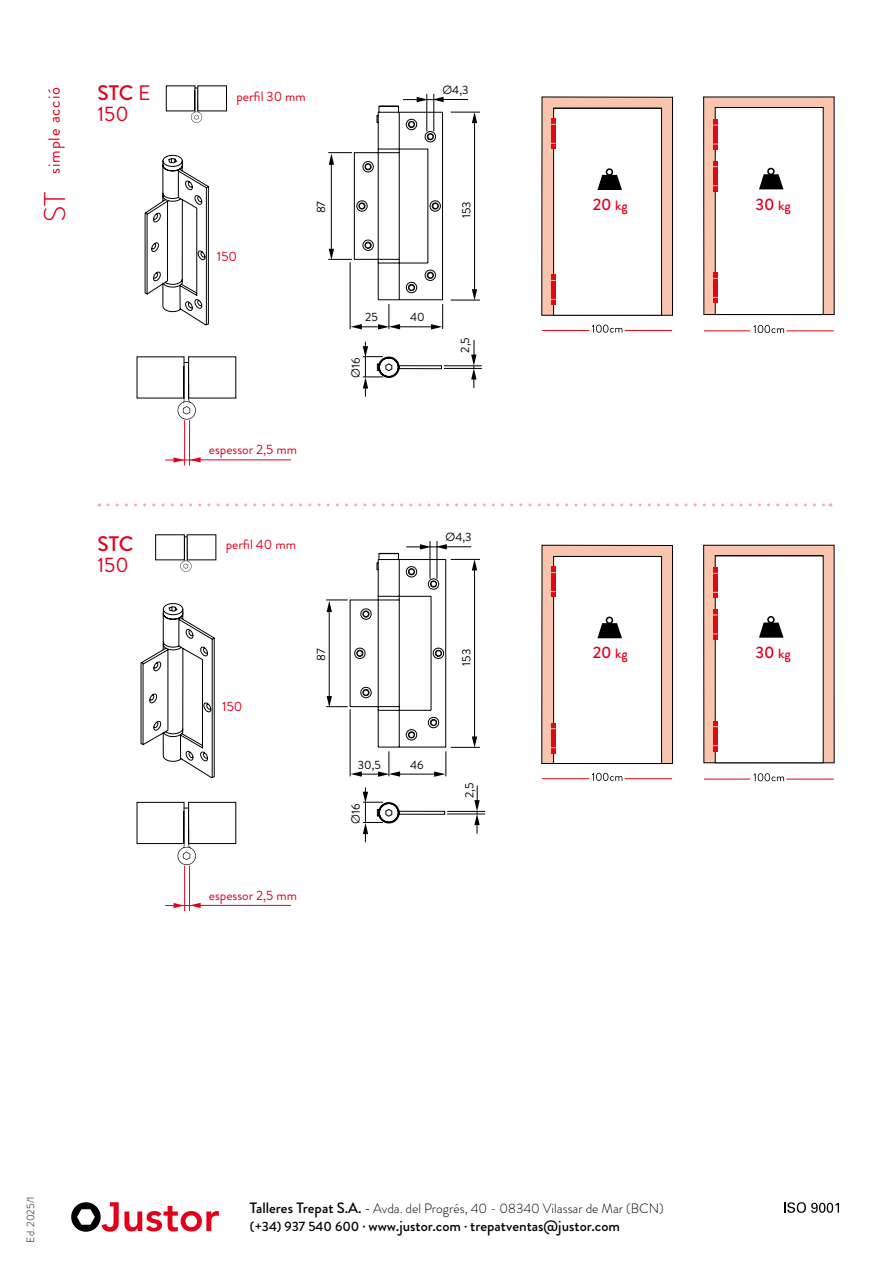
<style>
.page{position:relative;width:893px;height:1263px;background:#fff}
.page>*{position:absolute;margin:0;border:0;box-sizing:border-box;transform-origin:0 0}
.t1{font:300 30px "Brandon Grotesque";color:#e3001a}
.t2{font:21px/21px "Brandon Grotesque";color:#e3001a}
.t3{font:500 21px "Brandon Grotesque";color:#e3001a}
.t4{font:500 16.5px "Brandon Grotesque";color:#e3001a}
.t5{font:16.5px "Brandon Grotesque";letter-spacing:.05em;color:#e3001a}
.t6{font:500 15px "Brandon Grotesque";color:#000}
.t7{font:300 13.5px "Brandon Grotesque";color:#000}
.t8{font:13.5px "Brandon Grotesque";color:#e3001a}
.t9{font:12px "Brandon Grotesque";color:#000}
.t10{font:300 10.5px "Brandon Grotesque";letter-spacing:-.005em;color:#000}
.s1{font-weight:500}
.s2{font-size:13.5px}
.s3{font-weight:500;font-size:15px}
.s4{font-weight:400}
</style>
<div class="page">
<svg style="left:592px;top:773px;width:30px;height:8px"></svg>
<svg style="left:592px;top:325px;width:30px;height:8px"></svg>
<hr style="left:625px;top:778px;width:47px;height:1px;background:#e30613">
<hr style="left:542px;top:778px;width:47px;height:1px;background:#e30613">
<hr style="left:625px;top:330px;width:47px;height:1px;background:#e30613">
<hr style="left:542px;top:330px;width:47px;height:1px;background:#e30613">
<svg style="left:753px;top:773px;width:31px;height:8px"></svg>
<svg style="left:753px;top:325px;width:31px;height:8px"></svg>
<hr style="left:786px;top:779px;width:48px;height:1px;background:#e30613">
<hr style="left:704px;top:779px;width:46px;height:1px;background:#e30613">
<hr style="left:786px;top:331px;width:48px;height:1px;background:#e30613">
<hr style="left:704px;top:331px;width:46px;height:1px;background:#e30613">
<svg style="left:541px;top:545px;width:132px;height:219px"></svg>
<svg style="left:541px;top:97px;width:132px;height:219px"></svg>
<svg style="left:703px;top:545px;width:132px;height:218px"></svg>
<svg style="left:703px;top:97px;width:132px;height:218px"></svg>
<div style="left:155px;top:535px;width:29px;height:25px;border:1px solid #000"></div>
<svg style="left:180px;top:537px;width:12px;height:35px"></svg>
<div style="left:166px;top:86px;width:29px;height:25px;border:1px solid #000"></div>
<div style="left:198px;top:86px;width:29px;height:25px;border:1px solid #000"></div>
<svg style="left:191px;top:88px;width:11px;height:35px"></svg>
<svg style="left:108px;top:503px;width:723px;height:3px"></svg>
<hr style="left:165px;top:460px;width:35px;height:1px;background:#e3001a">
<hr style="left:165px;top:905px;width:35px;height:1px;background:#e3001a">
<svg style="left:174px;top:457px;width:10px;height:6px"></svg>
<svg style="left:174px;top:903px;width:8px;height:5px"></svg>
<hr style="left:189px;top:420px;width:1px;height:46px;background:#e3001a">
<hr style="left:184px;top:420px;width:1px;height:46px;background:#e3001a">
<hr style="left:189px;top:866px;width:1px;height:45px;background:#e3001a">
<hr style="left:184px;top:866px;width:1px;height:45px;background:#e3001a">
<hr style="left:194px;top:460px;width:97px;height:1px;background:#e3001a">
<hr style="left:194px;top:905px;width:97px;height:1px;background:#e3001a">
<svg style="left:190px;top:457px;width:11px;height:5px"></svg>
<svg style="left:190px;top:903px;width:11px;height:5px"></svg>
<div style="left:137px;top:802px;width:47px;height:42px;border:1px solid #000"></div>
<div style="left:188px;top:802px;width:48px;height:42px;border:1px solid #000"></div>
<svg style="left:177px;top:362px;width:19px;height:58px"></svg>
<svg style="left:177px;top:808px;width:19px;height:57px"></svg>
<svg style="left:71px;top:1202px;width:148px;height:30px"></svg>
<hr style="left:447px;top:814px;width:38px;height:1px;background:#000">
<hr style="left:447px;top:811px;width:38px;height:1px;background:#000">
<hr style="left:444px;top:368px;width:38px;height:1px;background:#000">
<hr style="left:444px;top:365px;width:38px;height:1px;background:#000">
<hr style="left:437px;top:541px;width:1px;height:38px;background:#000">
<hr style="left:430px;top:541px;width:1px;height:38px;background:#000">
<hr style="left:433px;top:94px;width:1px;height:37px;background:#000">
<hr style="left:426px;top:94px;width:1px;height:37px;background:#000">
<hr style="left:438px;top:99px;width:30px;height:1px;background:#000">
<hr style="left:474px;top:117px;width:1px;height:178px;background:#000">
<svg style="left:451px;top:289px;width:29px;height:12px"></svg>
<svg style="left:451px;top:112px;width:29px;height:11px"></svg>
<svg style="left:326px;top:544px;width:154px;height:233px"></svg>
<svg style="left:328px;top:97px;width:116px;height:232px"></svg>
<svg style="left:363px;top:787px;width:82px;height:55px"></svg>
<svg style="left:363px;top:342px;width:79px;height:55px"></svg>
<svg style="left:474px;top:786px;width:6px;height:47px"></svg>
<svg style="left:471px;top:340px;width:5px;height:48px"></svg>
<svg style="left:144px;top:155px;width:66px;height:171px"></svg>
<svg style="left:140px;top:603px;width:75px;height:175px"></svg>
<svg style="left:784px;top:1202px;width:55px;height:11px"></svg>
<p class="t5" style="left:43px;top:174px;width:88px;rotate:-90deg">simple acció</p>
<h1 class="t1" style="left:34px;top:222px;width:32px;rotate:-90deg">ST</h1>
<h2 class="t2" style="left:97px;top:83px;width:55px"><span class="s1">STC</span> E<br>150</h2>
<h2 class="t3" style="left:97px;top:529px;width:37px">STC</h2>
<h2 class="t2" style="left:97px;top:554px;width:33px">150</h2>
<p class="t8" style="left:236px;top:87px;width:71px">perfil 30 mm</p>
<p class="t9" style="left:442px;top:82px;width:28px">Ø4,3</p>
<p class="t8" style="left:217px;top:247px;width:22px">150</p>
<p class="t9" style="left:313px;top:213px;width:14px;rotate:-90deg">87</p>
<p class="t9" style="left:365px;top:309px;width:14px">25</p>
<p class="t9" style="left:347px;top:378px;width:22px;rotate:-90deg">Ø16</p>
<p class="t8" style="left:209px;top:440px;width:90px">espessor 2,5 mm</p>
<p class="t8" style="left:226px;top:535px;width:72px">perfil 40 mm</p>
<p class="t9" style="left:458px;top:218px;width:18px;rotate:-90deg">153</p>
<p class="t9" style="left:410px;top:309px;width:16px">40</p>
<p class="t9" style="left:457px;top:352px;width:17px;rotate:-90deg">2,5</p>
<p class="t9" style="left:446px;top:529px;width:28px">Ø4,3</p>
<p class="t8" style="left:222px;top:697px;width:22px">150</p>
<p class="t9" style="left:313px;top:661px;width:14px;rotate:-90deg">87</p>
<p class="t9" style="left:358px;top:756px;width:25px">30,5</p>
<p class="t9" style="left:347px;top:823px;width:22px;rotate:-90deg">Ø16</p>
<p class="t8" style="left:209px;top:886px;width:90px">espessor 2,5 mm</p>
<p class="t9" style="left:410px;top:756px;width:15px">46</p>
<p class="t9" style="left:458px;top:666px;width:18px;rotate:-90deg">153</p>
<p class="t9" style="left:461px;top:798px;width:17px;rotate:-90deg">2,5</p>
<p class="t4" style="left:593px;top:193px;width:37px">20 <span class="s2">kg</span></p>
<p class="t4" style="left:593px;top:641px;width:37px">20 <span class="s2">kg</span></p>
<p class="t4" style="left:755px;top:193px;width:37px">30 <span class="s2">kg</span></p>
<p class="t4" style="left:755px;top:641px;width:37px">30 <span class="s2">kg</span></p>
<p class="t10" style="left:23px;top:1242px;width:48px;rotate:-90deg">Ed. 2025/1</p>
<p class="t7" style="left:250px;top:1199px;width:415px"><span class="s3">Talleres Trepat S.A.</span> <span class="s4">-</span> Avda. del Progrés, 40 - 08340 Vilassar de Mar (BCN)</p>
<p class="t6" style="left:250px;top:1215px;width:372px"><span class="s2">(+34) 937 540 600 ·</span> www.justor.com <span class="s2">·</span> trepatventas@justor.com</p>
</div>
